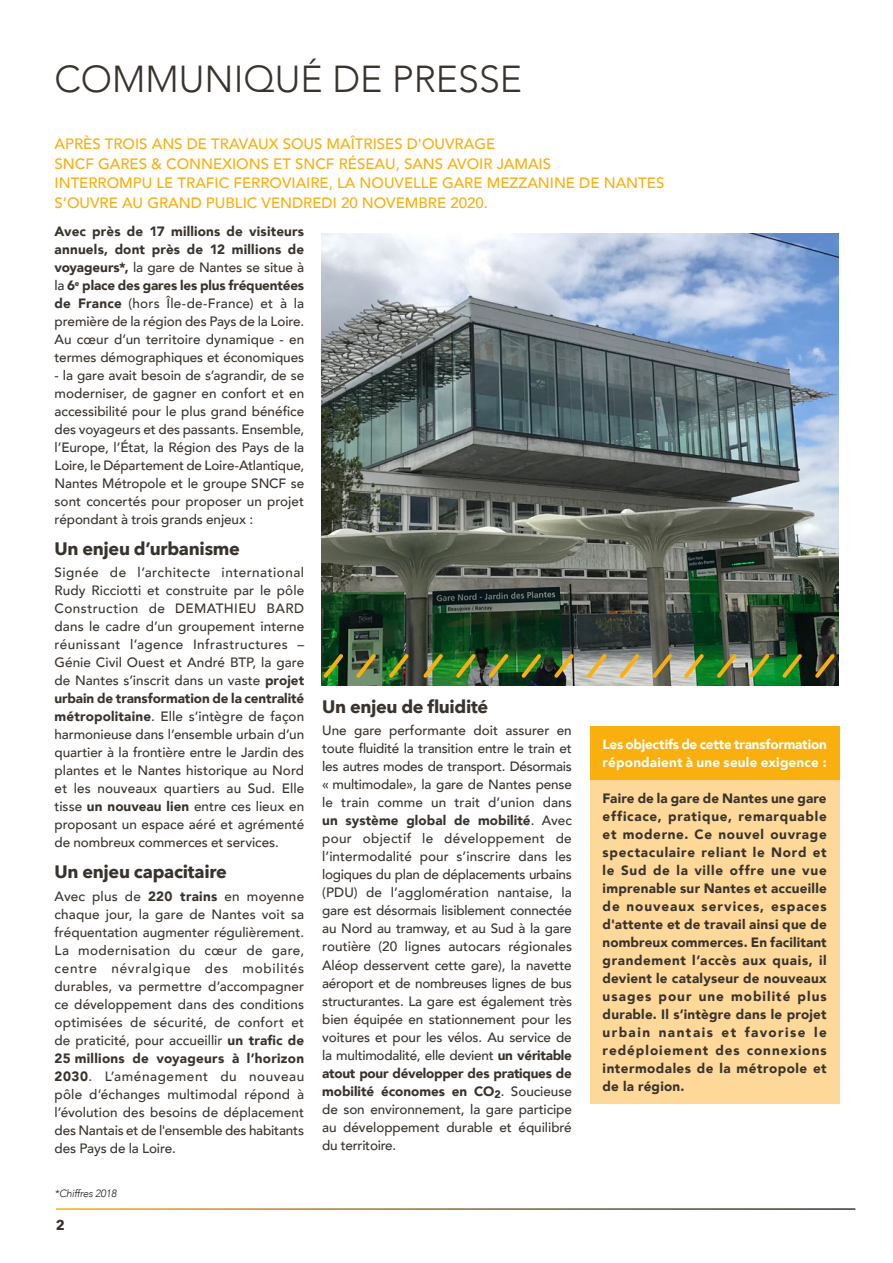
<style>
.page{position:relative;width:893px;height:1263px;background:#fff}
.page>*{position:absolute;margin:0;border:0;box-sizing:border-box;transform-origin:0 0}
.GrandTitre{font:300 37.5px "Avenir";color:#39332e}
.TitreParagraphe{font:700 18px "Avenir Next";letter-spacing:-.02em;color:#39332e}
.TxtIntro{font:500 15px/19.5px "Avenir";color:#f9af0e}
.t1{font:700 14.1px "Avenir Next";color:#39332e}
.TxtCourant{font:500 13.5px/18px "Avenir";letter-spacing:-.005em;color:#39332e;text-align:justify}
.TxtCourant-2{font:900 13.5px/18px "Avenir";letter-spacing:.035em;color:#39332e;text-align:justify}
.TxtCourant-3{font:900 13.5px/18px "Avenir";letter-spacing:-.005em;color:#fff}
.TxtCourant-4{font:italic 300 10.5px "Avenir";letter-spacing:-.02em;color:#1d1d1b}
.s1{font-weight:900}
</style>
<div class="page">
<div style="left:590px;top:727px;width:249px;height:71px;background:#f9af0e"></div>
<div style="left:590px;top:781px;width:249px;height:323px;background:#fed898"></div>
<img style="left:322px;top:234px;width:517px;height:452px">
<svg style="left:681px;top:654px;width:26px;height:27px"></svg>
<svg style="left:713px;top:654px;width:27px;height:27px"></svg>
<svg style="left:746px;top:654px;width:27px;height:27px"></svg>
<svg style="left:779px;top:654px;width:26px;height:27px"></svg>
<svg style="left:812px;top:654px;width:26px;height:27px"></svg>
<svg style="left:420px;top:654px;width:26px;height:27px"></svg>
<svg style="left:453px;top:654px;width:26px;height:27px"></svg>
<svg style="left:485px;top:654px;width:27px;height:27px"></svg>
<svg style="left:518px;top:654px;width:27px;height:27px"></svg>
<svg style="left:551px;top:654px;width:26px;height:27px"></svg>
<svg style="left:583px;top:654px;width:27px;height:27px"></svg>
<svg style="left:649px;top:654px;width:26px;height:27px"></svg>
<svg style="left:616px;top:654px;width:27px;height:27px"></svg>
<svg style="left:321px;top:654px;width:26px;height:27px"></svg>
<svg style="left:386px;top:654px;width:26px;height:27px"></svg>
<svg style="left:353px;top:654px;width:26px;height:27px"></svg>
<p class="GrandTitre" style="left:55px;top:56px;width:469px">COMMUNIQUÉ DE PRESSE</p>
<p class="TxtIntro" style="left:55px;top:133px;width:611px">APRÈS TROIS ANS DE TRAVAUX SOUS MAÎTRISES D'OUVRAGE<br>SNCF GARES &amp; CONNEXIONS ET SNCF RÉSEAU, SANS AVOIR JAMAIS<br>INTERROMPU LE TRAFIC FERROVIAIRE, LA NOUVELLE GARE MEZZANINE DE NANTES S’OUVRE AU GRAND PUBLIC VENDREDI 20 NOVEMBRE 2020.</p>
<p class="TxtCourant" style="left:55px;top:222px;width:251px"><span class="s1">Avec près de 17 millions de visiteurs annuels, dont près de 12 millions de voyageurs*,</span> la gare de Nantes se situe à la <span class="s1">6</span><sup>e</sup> <span class="s1">place des gares les plus fréquentées de France</span> (hors Île-de-France) et à la première de la région des Pays de la Loire.<br>Au cœur d’un territoire dynamique - en termes démographiques et économiques</p>
<p class="TxtCourant" style="left:55px;top:366px;width:251px">- la gare avait besoin de s’agrandir, de se moderniser, de gagner en confort et en accessibilité pour le plus grand bénéfice des voyageurs et des passants. Ensemble, l’Europe, l’État, la Région des Pays de la Loire, le Département de Loire-Atlantique, Nantes Métropole et le groupe SNCF se sont concertés pour proposer un projet répondant à trois grands enjeux :</p>
<p class="TitreParagraphe" style="left:55px;top:533px;width:187px">Un enjeu d’urbanisme</p>
<p class="TxtCourant" style="left:55px;top:563px;width:251px">Signée de l’architecte international Rudy Ricciotti et construite par le pôle Construction de DEMATHIEU BARD dans le cadre d’un groupement interne réunissant l’agence Infrastructures – Génie Civil Ouest et André BTP, la gare de Nantes s’inscrit dans un vaste <span class="s1">projet urbain de transformation de la centralité métropolitaine</span>. Elle s’intègre de façon harmonieuse dans l’ensemble urbain d’un quartier à la frontière entre le Jardin des plantes et le Nantes historique au Nord et les nouveaux quartiers au Sud. Elle tisse <span class="s1">un nouveau lien</span> entre ces lieux en proposant un espace aéré et agrémenté de nombreux commerces et services.</p>
<p class="TitreParagraphe" style="left:55px;top:856px;width:174px">Un enjeu capacitaire</p>
<p class="TxtCourant" style="left:55px;top:886px;width:251px">Avec plus de <span class="s1">220 trains</span> en moyenne chaque jour, la gare de Nantes voit sa fréquentation augmenter régulièrement.<br>La modernisation du cœur de gare, centre névralgique des mobilités durables, va permettre d’accompagner ce développement dans des conditions optimisées de sécurité, de confort et de praticité, pour accueillir <span class="s1">un trafic de 25 millions de voyageurs à l’horizon 2030</span>. L’aménagement du nouveau pôle d’échanges multimodal répond à l’évolution des besoins de déplacement des Nantais et de l'ensemble des habitants des Pays de la Loire.</p>
<p class="TitreParagraphe" style="left:322px;top:691px;width:167px">Un enjeu de fluidité</p>
<p class="TxtCourant" style="left:322px;top:721px;width:251px">Une gare performante doit assurer en toute fluidité la transition entre le train et les autres modes de transport. Désormais « multimodale», la gare de Nantes pense le train comme un trait d’union dans <span class="s1">un système global de mobilité</span>. Avec pour objectif le développement de l’intermodalité pour s’inscrire dans les logiques du plan de déplacements urbains (PDU) de l’agglomération nantaise, la gare est désormais lisiblement connectée au Nord au tramway, et au Sud à la gare routière (20 lignes autocars régionales Aléop desservent cette gare), la navette aéroport et de nombreuses lignes de bus structurantes. La gare est également très bien équipée en stationnement pour les voitures et pour les vélos. Au service de la multimodalité, elle devient <span class="s1">un véritable atout pour développer des pratiques de mobilité économes en CO</span><sub>2</sub>. Soucieuse de son environnement, la gare participe au développement durable et équilibré du territoire.</p>
<p class="TxtCourant-3" style="left:603px;top:735px;width:226px">Les objectifs de cette transformation répondaient à une seule exigence :</p>
<p class="TxtCourant-2" style="left:603px;top:789px;width:226px">Faire de la gare de Nantes une gare efficace, pratique, remarquable et moderne. Ce nouvel ouvrage spectaculaire reliant le Nord et le Sud de la ville offre une vue imprenable sur Nantes et accueille de nouveaux services, espaces d'attente et de travail ainsi que de nombreux commerces. En facilitant grandement l’accès aux quais, il devient le catalyseur de nouveaux usages pour une mobilité plus durable. Il s’intègre dans le projet urbain nantais et favorise le redéploiement des connexions intermodales de la métropole et de la région.</p>
<p class="TxtCourant-4" style="left:55px;top:1187px;width:63px">*Chiffres 2018</p>
<p class="t1" style="left:56px;top:1213px;width:11px">2</p>
</div>
